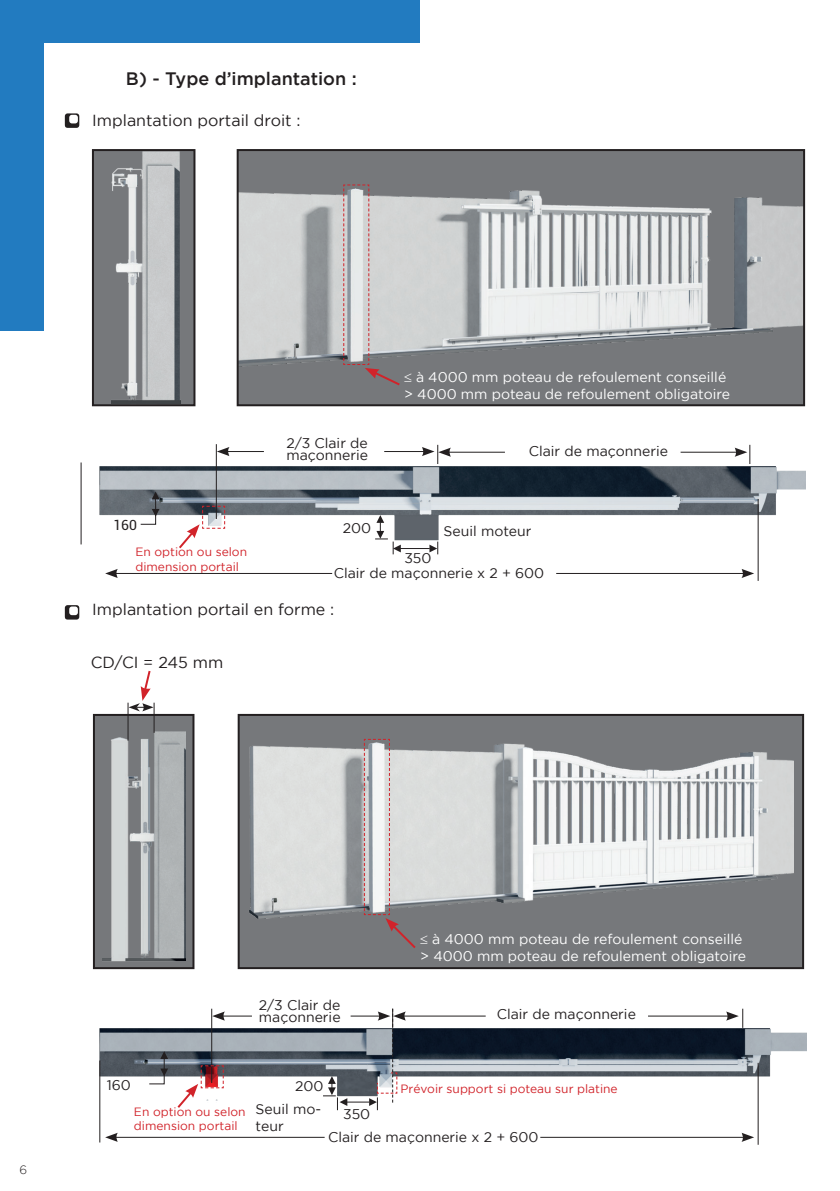
<style>
.page{position:relative;width:840px;height:1191px;background:#fff}
.page>*{position:absolute;margin:0;border:0;box-sizing:border-box;transform-origin:0 0}
.t1{font:500 18px "Gotham";color:#231f20}
.t2{font:16px "Gotham";color:#231f20}
.t3{font:14px/16.8px "Gotham";color:#231f20}
.t4{font:14px "Gotham";color:#fff}
.t5{font:14px "Roboto";color:#231f20}
.t6{font:12px/14.4px "Gotham";color:#d1232a}
.t7{font:300 12px "Gotham";color:#231f20}
</style>
<div class="page">
<div style="left:0;top:0;width:43px;height:331px;background:#227bc0"></div>
<div style="left:0;top:0;width:419px;height:43px;background:#227bc0"></div>
<img style="left:99px;top:1028px;width:707px;height:74px">
<div style="left:93px;top:150px;width:101px;height:255px;background:#76787b"></div>
<img style="left:111px;top:152px;width:70px;height:251px">
<div style="left:92px;top:149px;width:103px;height:257px;border:2px solid #231f20"></div>
<div style="left:94px;top:715px;width:99px;height:253px;background:#76787b"></div>
<img style="left:102px;top:731px;width:83px;height:231px">
<div style="left:93px;top:714px;width:101px;height:255px;border:2px solid #231f20"></div>
<div style="left:237px;top:150px;width:566px;height:255px;background:#76787b"></div>
<img style="left:239px;top:190px;width:562px;height:177px">
<div style="left:236px;top:149px;width:568px;height:257px;border:2px solid #231f20"></div>
<div style="left:238px;top:715px;width:564px;height:253px;background:#76787b"></div>
<img style="left:249px;top:743px;width:544px;height:176px">
<div style="left:237px;top:714px;width:566px;height:255px;border:2px solid #231f20"></div>
<img style="left:100px;top:466px;width:705px;height:82px">
<hr style="left:211px;top:1008px;width:1px;height:75px;background:#231f20">
<hr style="left:216px;top:444px;width:1px;height:75px;background:#231f20">
<hr style="left:680px;top:452px;width:57px;height:1px;background:#231f20">
<svg style="left:734px;top:445px;width:16px;height:19px"></svg>
<hr style="left:647px;top:1015px;width:81px;height:1px;background:#231f20">
<svg style="left:725px;top:1011px;width:14px;height:10px"></svg>
<hr style="left:447px;top:452px;width:57px;height:1px;background:#231f20">
<hr style="left:402px;top:1015px;width:83px;height:1px;background:#231f20">
<hr style="left:221px;top:1015px;width:31px;height:1px;background:#231f20">
<svg style="left:212px;top:1011px;width:13px;height:9px"></svg>
<hr style="left:226px;top:451px;width:38px;height:1px;background:#231f20">
<svg style="left:217px;top:447px;width:12px;height:9px"></svg>
<hr style="left:384px;top:451px;width:41px;height:1px;background:#231f20">
<svg style="left:422px;top:445px;width:28px;height:19px"></svg>
<hr style="left:757px;top:499px;width:1px;height:82px;background:#231f20">
<hr style="left:757px;top:1062px;width:1px;height:82px;background:#231f20">
<hr style="left:81px;top:462px;width:1px;height:82px;background:#231f20">
<hr style="left:99px;top:1060px;width:1px;height:82px;background:#231f20">
<hr style="left:556px;top:573px;width:188px;height:1px;background:#231f20">
<svg style="left:741px;top:569px;width:12px;height:9px"></svg>
<hr style="left:540px;top:1136px;width:204px;height:1px;background:#231f20">
<svg style="left:741px;top:1132px;width:12px;height:10px"></svg>
<hr style="left:115px;top:573px;width:217px;height:1px;background:#231f20">
<svg style="left:105px;top:569px;width:13px;height:9px"></svg>
<hr style="left:115px;top:1136px;width:209px;height:1px;background:#231f20">
<svg style="left:105px;top:1132px;width:13px;height:10px"></svg>
<svg style="left:140px;top:491px;width:19px;height:34px"></svg>
<svg style="left:148px;top:1051px;width:20px;height:33px"></svg>
<hr style="left:127px;top:702px;width:1px;height:38px;background:#231f20">
<hr style="left:153px;top:702px;width:1px;height:31px;background:#231f20">
<svg style="left:375px;top:515px;width:63px;height:39px"></svg>
<svg style="left:363px;top:739px;width:54px;height:209px"></svg>
<svg style="left:175px;top:1064px;width:49px;height:44px"></svg>
<svg style="left:177px;top:505px;width:48px;height:44px"></svg>
<svg style="left:342px;top:184px;width:60px;height:202px"></svg>
<svg style="left:128px;top:670px;width:25px;height:41px"></svg>
<svg style="left:65px;top:113px;width:14px;height:15px"></svg>
<div style="left:69px;top:115px;width:9px;height:8px;background:#fff;border-radius:3px"></div>
<div style="left:65px;top:605px;width:14px;height:14px;background:#231f20;border-radius:3px"></div>
<div style="left:69px;top:606px;width:9px;height:9px;background:#fff;border-radius:3px"></div>
<svg style="left:323px;top:1008px;width:82px;height:102px"></svg>
<p class="t1" style="left:126px;top:69px;width:232px">B) - Type d’implantation :</p>
<p class="t2" style="left:92px;top:111px;width:210px">Implantation portail droit :</p>
<p class="t5" style="left:113px;top:515px;width:25px">160</p>
<p class="t3" style="left:286px;top:434px;width:83px">2/3 Clair de</p>
<p class="t3" style="left:286px;top:446px;width:83px">maçonnerie</p>
<p class="t3" style="left:342px;top:520px;width:30px">200</p>
<p class="t4" style="left:404px;top:369px;width:323px">≤ à 4000 mm poteau de refoulement conseillé</p>
<p class="t4" style="left:404px;top:386px;width:327px">&gt; 4000 mm poteau de refoulement obligatoire</p>
<p class="t3" style="left:528px;top:442px;width:141px">Clair de maçonnerie</p>
<p class="t3" style="left:443px;top:522px;width:89px">Seuil moteur</p>
<p class="t6" style="left:135px;top:545px;width:113px">En option ou selon dimension portail</p>
<p class="t3" style="left:404px;top:549px;width:29px">350</p>
<p class="t3" style="left:333px;top:564px;width:212px">Clair de maçonnerie x 2 + 600</p>
<p class="t2" style="left:92px;top:600px;width:243px">Implantation portail en forme :</p>
<p class="t2" style="left:91px;top:653px;width:134px">CD/CI = 245 mm</p>
<p class="t7" style="left:19px;top:1162px;width:9px">6</p>
<p class="t3" style="left:259px;top:996px;width:83px">2/3 Clair de</p>
<p class="t3" style="left:259px;top:1008px;width:83px">maçonnerie</p>
<p class="t4" style="left:420px;top:931px;width:323px">≤ à 4000 mm poteau de refoulement conseillé</p>
<p class="t4" style="left:420px;top:947px;width:327px">&gt; 4000 mm poteau de refoulement obligatoire</p>
<p class="t3" style="left:496px;top:1005px;width:141px">Clair de maçonnerie</p>
<p class="t3" style="left:107px;top:1076px;width:26px">160</p>
<p class="t6" style="left:134px;top:1104px;width:113px">En option ou selon dimension portail</p>
<p class="t3" style="left:295px;top:1077px;width:30px">200</p>
<p class="t6" style="left:400px;top:1081px;width:218px">Prévoir support si poteau sur platine</p>
<p class="t3" style="left:255px;top:1100px;width:67px">Seuil mo&shy;teur</p>
<p class="t3" style="left:343px;top:1105px;width:29px">350</p>
<p class="t3" style="left:328px;top:1128px;width:212px">Clair de maçonnerie x 2 + 600</p>
</div>
